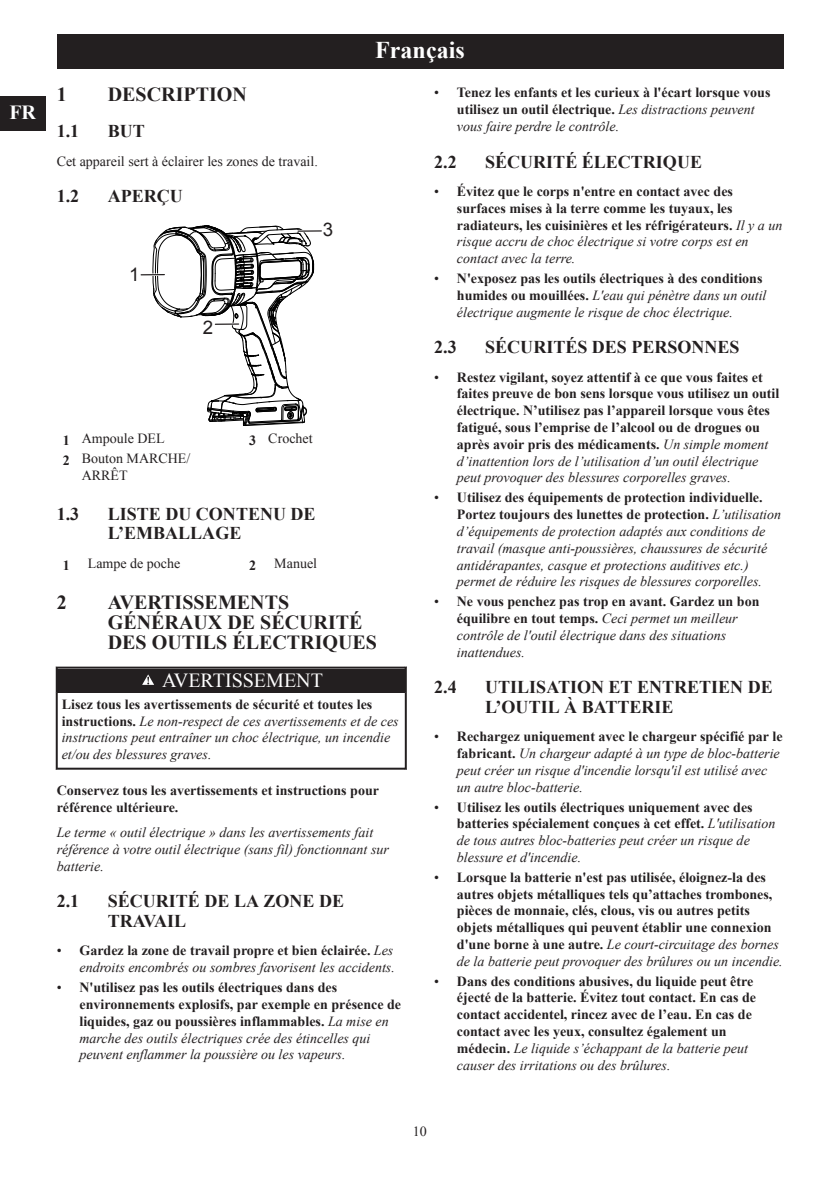
<style>
.page{position:relative;width:840px;height:1191px;background:#fff}
.page>*{position:absolute;margin:0;border:0;box-sizing:border-box;transform-origin:0 0}
.t1{font:700 24px "Times New Roman";color:#fff}
.t2{font:700 20px/20px "Times New Roman";color:#231f20}
.t3{font:20px "Times New Roman";color:#fff}
.t4{font:700 20px "Times New Roman";color:#fff}
.t5{font:18.8px "Arial";color:#231f20}
.t6{font:700 18px/19.8px "Times New Roman";color:#231f20}
.t7{font:700 14px/16.8px "Times New Roman";color:#231f20}
.t8{font:italic 14px/16.8px "Times New Roman";color:#231f20}
.t9{font:14px/20.8px "Times New Roman";color:#231f20}
.s1{font-weight:700}
.s2{font-weight:700;font-style:normal}
.s3{font-style:normal}
.s4{font-weight:400}
.s5{font-weight:400;font-style:italic}
</style>
<div class="page">
<hr style="left:298px;top:230px;width:23px;height:2px;background:#231f20">
<svg style="left:141px;top:225px;width:173px;height:201px"></svg>
<hr style="left:215px;top:323px;width:23px;height:2px;background:#231f20">
<div style="left:58px;top:668px;width:346px;height:24px;background:#231f20"></div>
<svg style="left:142px;top:674px;width:12px;height:11px"></svg>
<hr style="left:56px;top:666px;width:349px;height:2px;background:#231f20">
<hr style="left:56px;top:666px;width:2px;height:26px;background:#231f20">
<hr style="left:404px;top:666px;width:2px;height:26px;background:#231f20">
<hr style="left:56px;top:767px;width:349px;height:2px;background:#231f20">
<hr style="left:56px;top:692px;width:2px;height:77px;background:#231f20">
<hr style="left:404px;top:692px;width:2px;height:77px;background:#231f20">
<div style="left:57px;top:34px;width:725px;height:34px;background:#231f20"></div>
<div style="left:0;top:96px;width:45px;height:34px;background:#231f20"></div>
<h2 class="t4" style="left:9px;top:99px;width:28px">FR</h2>
<h1 class="t1" style="left:375px;top:33px;width:91px">Français</h1>
<h2 class="t2" style="left:57px;top:84px;width:12px">1</h2>
<h2 class="t2" style="left:108px;top:84px;width:140px">DESCRIPTION</h2>
<p class="t6" style="left:57px;top:121px;width:24px">1.1</p>
<p class="t6" style="left:108px;top:121px;width:39px">BUT</p>
<p class="t9" style="left:57px;top:150px;width:262px">Cet appareil sert à éclairer les zones de travail.</p>
<p class="t6" style="left:57px;top:186px;width:24px">1.2</p>
<p class="t6" style="left:108px;top:186px;width:76px">APERÇU</p>
<h3 class="t5" style="left:129px;top:262px;width:12px">1</h3>
<h3 class="t5" style="left:203px;top:315px;width:12px">2</h3>
<h3 class="t5" style="left:323px;top:217px;width:12px">3</h3>
<p class="t9" style="left:63px;top:427px;width:129px"><span class="s1">1</span> Ampoule DEL<br><span class="s1">2</span> Bouton MARCHE/</p>
<p class="t9" style="left:82px;top:465px;width:47px">ARRÊT</p>
<p class="t9" style="left:249px;top:427px;width:65px"><span class="s1">3</span> Crochet</p>
<p class="t6" style="left:57px;top:503px;width:24px">1.3</p>
<p class="t6" style="left:108px;top:503px;width:209px">LISTE DU CONTENU DE<br>L’EMBALLAGE</p>
<p class="t7" style="left:63px;top:556px;width:8px">1</p>
<p class="t9" style="left:88px;top:552px;width:94px">Lampe de poche</p>
<p class="t7" style="left:249px;top:556px;width:8px">2</p>
<p class="t9" style="left:274px;top:552px;width:44px">Manuel</p>
<h2 class="t2" style="left:57px;top:592px;width:12px">2</h2>
<h2 class="t2" style="left:108px;top:592px;width:270px">AVERTISSEMENTS<br>GÉNÉRAUX DE SÉCURITÉ<br>DES OUTILS ÉLECTRIQUES</h2>
<h2 class="t3" style="left:162px;top:666px;width:162px">AVERTISSEMENT</h2>
<p class="t8" style="left:62px;top:695px;width:338px"><span class="s2">Lisez tous les avertissements de sécurité et toutes les instructions.</span> Le non-respect de ces avertissements et de ces instructions peut entraîner un choc électrique, un incendie et/ou des blessures graves.</p>
<p class="t7" style="left:57px;top:781px;width:323px">Conservez tous les avertissements et instructions pour référence ultérieure.</p>
<p class="t8" style="left:57px;top:823px;width:333px">Le terme « outil électrique » dans les avertissements fait référence à votre outil électrique (sans fil) fonctionnant sur batterie.</p>
<p class="t6" style="left:57px;top:890px;width:24px">2.1</p>
<p class="t6" style="left:108px;top:890px;width:238px">SÉCURITÉ DE LA ZONE DE<br>TRAVAIL</p>
<p class="t8" style="left:57px;top:942px;width:339px;text-align:right"><span class="s3">•</span> <span class="s2">Gardez la zone de travail propre et bien éclairée.</span> Les endroits encombrés ou sombres favorisent les accidents.</p>
<p class="t7" style="left:79px;top:978px;width:323px;text-indent:-23px"><span class="s4">•</span> N'utilisez pas les outils électriques dans des environnements explosifs, par exemple en présence de liquides, gaz ou poussières inflammables. <span class="s5">La mise en marche des outils électriques crée des étincelles qui peuvent enflammer la poussière ou les vapeurs.</span></p>
<p class="t7" style="left:456px;top:84px;width:315px;text-indent:-23px"><span class="s4">•</span> Tenez les enfants et les curieux à l'écart lorsque vous utilisez un outil électrique. <span class="s5">Les distractions peuvent vous faire perdre le contrôle.</span></p>
<p class="t6" style="left:434px;top:151px;width:24px">2.2</p>
<p class="t6" style="left:485px;top:151px;width:218px">SÉCURITÉ ÉLECTRIQUE</p>
<p class="t7" style="left:456px;top:183px;width:327px;text-indent:-23px"><span class="s4">•</span> Évitez que le corps n'entre en contact avec des surfaces mises à la terre comme les tuyaux, les radiateurs, les cuisinières et les réfrigérateurs. <span class="s5">Il y a un risque accru de choc électrique si votre corps est en contact avec la terre.</span></p>
<p class="t8" style="left:456px;top:270px;width:311px;text-indent:-23px"><span class="s3">•</span> <span class="s2">N'exposez pas les outils électriques à des conditions humides ou mouillées.</span> L'eau qui pénètre dans un outil électrique augmente le risque de choc électrique.</p>
<p class="t6" style="left:434px;top:337px;width:24px">2.3</p>
<p class="t6" style="left:485px;top:337px;width:256px">SÉCURITÉS DES PERSONNES</p>
<p class="t7" style="left:456px;top:368px;width:324px;text-indent:-23px"><span class="s4">•</span> Restez vigilant, soyez attentif à ce que vous faites et faites preuve de bon sens lorsque vous utilisez un outil électrique. N’utilisez pas l’appareil lorsque vous êtes fatigué, sous l’emprise de l’alcool ou de drogues ou après avoir pris des médicaments. <span class="s5">Un simple moment d’inattention lors de l’utilisation d’un outil électrique peut provoquer des blessures corporelles graves.</span></p>
<p class="t8" style="left:456px;top:489px;width:325px;text-indent:-23px"><span class="s3">•</span> <span class="s2">Utilisez des équipements de protection individuelle.<br>Portez toujours des lunettes de protection.</span> L’utilisation d’équipements de protection adaptés aux conditions de travail (masque anti-poussières, chaussures de sécurité antidérapantes, casque et protections auditives etc.) permet de réduire les risques de blessures corporelles.</p>
<p class="t8" style="left:456px;top:592px;width:304px;text-indent:-23px"><span class="s3">•</span> <span class="s2">Ne vous penchez pas trop en avant. Gardez un bon équilibre en tout temps.</span> Ceci permet un meilleur contrôle de l'outil électrique dans des situations inattendues.</p>
<p class="t6" style="left:434px;top:676px;width:24px">2.4</p>
<p class="t6" style="left:485px;top:676px;width:289px">UTILISATION ET ENTRETIEN DE<br>L’OUTIL À BATTERIE</p>
<p class="t8" style="left:456px;top:728px;width:327px;text-indent:-23px"><span class="s3">•</span> <span class="s2">Rechargez uniquement avec le chargeur spécifié par le fabricant.</span> Un chargeur adapté à un type de bloc-batterie peut créer un risque d'incendie lorsqu'il est utilisé avec un autre bloc-batterie.</p>
<p class="t7" style="left:456px;top:798px;width:320px;text-indent:-23px"><span class="s4">•</span> Utilisez les outils électriques uniquement avec des batteries spécialement conçues à cet effet. <span class="s5">L'utilisation de tous autres bloc-batteries peut créer un risque de blessure et d'incendie.</span></p>
<p class="t7" style="left:456px;top:868px;width:327px;text-indent:-23px"><span class="s4">•</span> Lorsque la batterie n'est pas utilisée, éloignez-la des autres objets métalliques tels qu’attaches trombones, pièces de monnaie, clés, clous, vis ou autres petits objets métalliques qui peuvent établir une connexion d'une borne à une autre. <span class="s5">Le court-circuitage des bornes de la batterie peut provoquer des brûlures ou un incendie.</span></p>
<p class="t7" style="left:456px;top:972px;width:300px;text-indent:-23px"><span class="s4">•</span> Dans des conditions abusives, du liquide peut être éjecté de la batterie. Évitez tout contact. En cas de contact accidentel, rincez avec de l’eau. En cas de contact avec les yeux, consultez également un médecin. <span class="s5">Le liquide s’échappant de la batterie peut causer des irritations ou des brûlures.</span></p>
<p class="t9" style="left:413px;top:1120px;width:15px">10</p>
</div>
